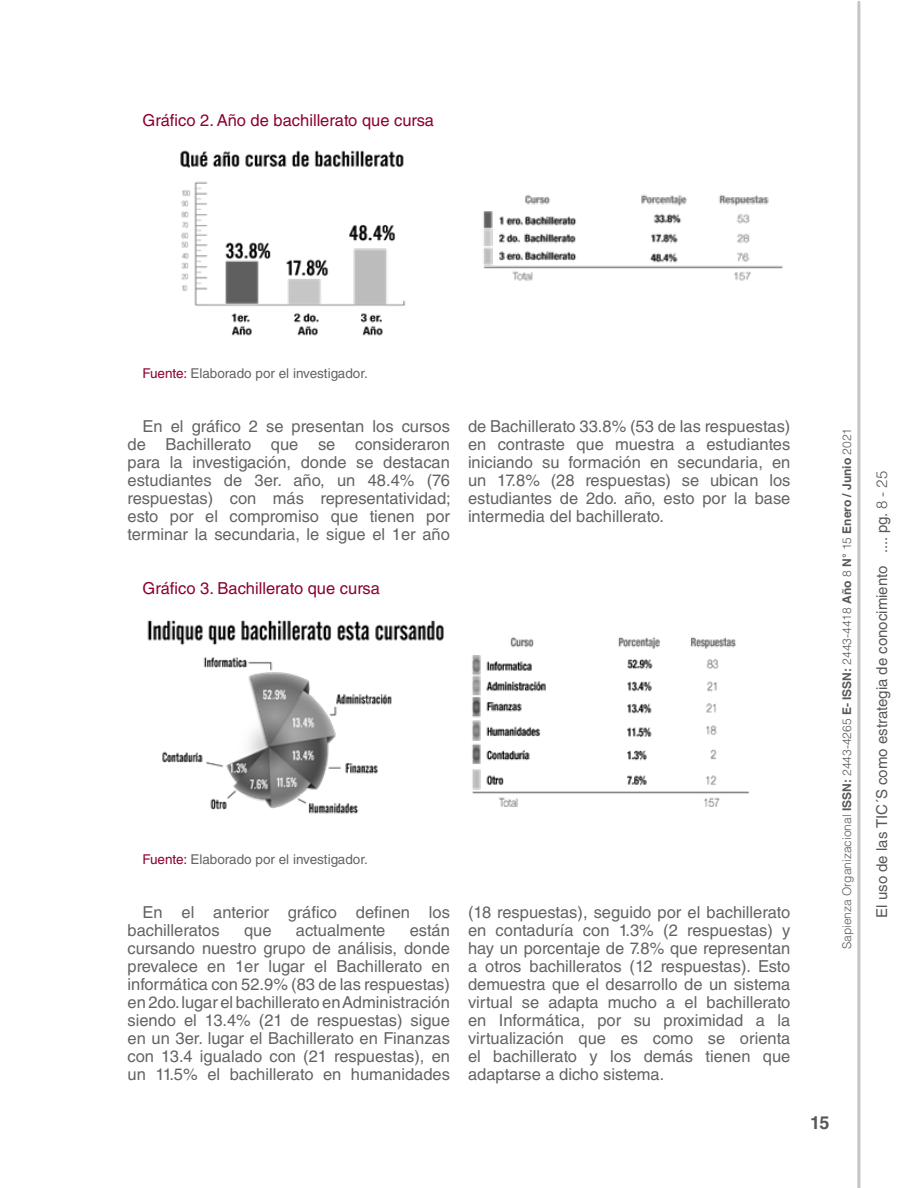
<style>
.page{position:relative;width:918px;height:1188px;background:#fff}
.page>*{position:absolute;margin:0;border:0;box-sizing:border-box;transform-origin:0 0}
.t1{font:700 18px "Helvetica LT Std";color:#57585a}
.txt{font:16.5px/18px "Helvetica LT Std";color:#636366;text-align:justify}
.txt-2{font:16.5px "Helvetica LT Std";color:#8b012f}
.t2{font:15px "Helvetica LT Std";color:#57585a}
.Pie_Imagen{font:13.5px "Helvetica LT Std";color:#636366}
.t3{font:300 12px "Helvetica LT Std";color:#57585a}
.s1{color:#8b012f}
.s2{font-weight:700}
.s3{font-weight:300}
</style>
<div class="page">
<hr style="left:857px;top:2px;width:3px;height:1186px;background:#3e3e3f">
<img style="left:483px;top:194px;width:300px;height:87px">
<img style="left:180px;top:150px;width:226px;height:186px">
<img style="left:472px;top:637px;width:278px;height:170px">
<img style="left:147px;top:620px;width:297px;height:194px">
<p class="txt-2" style="left:143px;top:111px;width:293px">Gráfico 2. Año de bachillerato que cursa</p>
<p class="Pie_Imagen" style="left:143px;top:365px;width:227px"><span class="s1">Fuente:</span> Elaborado por el investigador.</p>
<p class="txt" style="left:128px;top:417px;width:325px;text-indent:15px">En el gráfico 2 se presentan los cursos de Bachillerato que se consideraron para la investigación, donde se destacan estudiantes de 3er. año, un 48.4% (76 respuestas) con más representatividad; esto por el compromiso que tienen por terminar la secundaria, le sigue el 1er año</p>
<p class="txt" style="left:468px;top:417px;width:324px">de Bachillerato 33.8% (53 de las respuestas) en contraste que muestra a estudiantes iniciando su formación en secundaria, en un 17.8% (28 respuestas) se ubican los estudiantes de 2do. año, esto por la base intermedia del bachillerato.</p>
<p class="txt-2" style="left:143px;top:579px;width:239px">Gráfico 3. Bachillerato que cursa</p>
<p class="Pie_Imagen" style="left:143px;top:851px;width:227px"><span class="s1">Fuente:</span> Elaborado por el investigador.</p>
<p class="txt" style="left:128px;top:903px;width:324px;text-indent:15px">En el anterior gráfico definen los bachilleratos</p>
<p class="txt" style="left:128px;top:921px;width:324px;text-indent:282px">están cursando nuestro grupo de análisis, donde prevalece en 1er lugar el Bachillerato en informática con 52.9% (83 de las respuestas) en 2do. lugar el bachillerato en Administración siendo el 13.4% (21 de respuestas) sigue en un 3er. lugar el Bachillerato en Finanzas con 13.4 igualado con (21 respuestas), en un 11.5% el bachillerato en humanidades</p>
<p class="txt" style="left:244px;top:921px;width:29px">que</p>
<p class="txt" style="left:296px;top:921px;width:91px">actualmente</p>
<p class="txt" style="left:468px;top:903px;width:324px">(18 respuestas), seguido por el bachillerato en contaduría con 1.3% (2 respuestas) y hay un porcentaje de 7.8% que representan a otros bachilleratos (12 respuestas). Esto demuestra que el desarrollo de un sistema virtual se adapta mucho a el bachillerato en Informática, por su proximidad a la virtualización que es como se orienta el bachillerato y los demás tienen que adaptarse a dicho sistema.</p>
<p class="t3" style="left:839px;top:949px;width:523px;rotate:-90deg">Sapienza Organizacional <span class="s2">ISSN:</span> 2443-4265 <span class="s2">E- ISSN:</span> 2443-4418 <span class="s2">Año</span> 8 <span class="s2">N°</span> 15 <span class="s2">Enero / Junio</span> 2021</p>
<p class="t1" style="left:810px;top:1112px;width:21px">15</p>
<p class="t2" style="left:873px;top:918px;width:448px;rotate:-90deg">El uso de las TIC´S como estrategia de conocimiento .... pg. <span class="s3">8 - 25</span></p>
</div>
